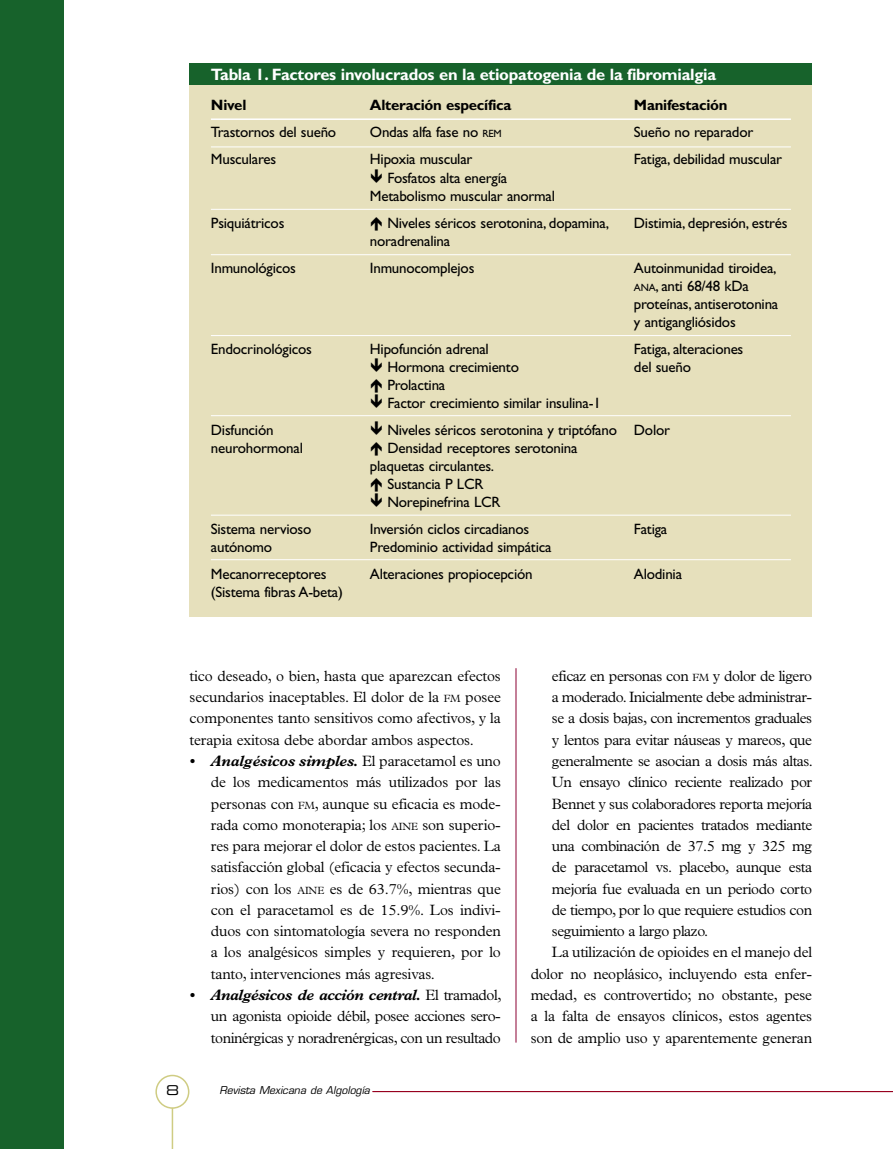
<style>
.page{position:relative;width:893px;height:1149px;background:#fff}
.page>*{position:absolute;margin:0;border:0;box-sizing:border-box;transform-origin:0 0}
.t1{font:700 16.5px "Gill Sans";letter-spacing:-.015em;color:#fff}
.t2{font:300 15px/21.3px "Plantin";letter-spacing:-.03em;color:#000;text-align:justify}
.t3{font:15px/18px "Gill Sans";letter-spacing:-.015em;color:#000}
.t4{font:700 15px "Gill Sans";letter-spacing:-.015em;color:#000}
.t5{font:13.5px "Eurostile Extended Two";color:#000}
.t6{font:italic 10.5px "Eurostile";color:#000}
.s1{font-size:10.5px}
.s2{font-weight:700;font-style:italic}
</style>
<div class="page">
<hr style="left:372px;top:1090px;width:521px;height:1px;background:#97001f">
<div style="left:155px;top:1074px;width:34px;height:34px;border:2px solid #cfcc83;border-radius:50%"></div>
<hr style="left:172px;top:1107px;width:1px;height:41px;background:#cfcc83">
<div style="left:0;top:0;width:64px;height:1148px;background:#17622b"></div>
<div style="left:190px;top:85px;width:622px;height:532px;background:#e6e0bc"></div>
<div style="left:190px;top:64px;width:622px;height:21px;background:#17622b"></div>
<hr style="left:211px;top:118px;width:580px;height:2px;background:#fff">
<hr style="left:211px;top:146px;width:580px;height:1px;background:#fff">
<hr style="left:211px;top:209px;width:580px;height:1px;background:#fff">
<hr style="left:211px;top:254px;width:580px;height:1px;background:#fff">
<hr style="left:211px;top:335px;width:580px;height:1px;background:#fff">
<hr style="left:211px;top:415px;width:580px;height:1px;background:#fff">
<hr style="left:211px;top:514px;width:580px;height:1px;background:#fff">
<hr style="left:211px;top:559px;width:580px;height:1px;background:#fff">
<hr style="left:516px;top:668px;width:1px;height:374px;background:#8a0032">
<p class="t1" style="left:211px;top:64px;width:507px">Tabla 1. Factores involucrados en la etiopatogenia de la fibromialgia</p>
<p class="t4" style="left:211px;top:96px;width:37px">Nivel</p>
<p class="t4" style="left:370px;top:96px;width:143px">Alteración específica</p>
<p class="t4" style="left:634px;top:96px;width:95px">Manifestación</p>
<p class="t3" style="left:211px;top:123px;width:127px">Trastornos del sueño</p>
<p class="t3" style="left:370px;top:123px;width:133px">Ondas alfa fase no <span class="s1">REM</span></p>
<p class="t3" style="left:634px;top:123px;width:121px">Sueño no reparador</p>
<p class="t3" style="left:211px;top:150px;width:67px">Musculares</p>
<p class="t3" style="left:370px;top:150px;width:104px">Hipoxia muscular</p>
<p class="t3" style="left:634px;top:150px;width:150px">Fatiga, debilidad muscular</p>
<p class="t3" style="left:370px;top:168px;width:187px;text-indent:18px">Fosfatos alta energía<br>Metabolismo muscular anormal</p>
<p class="t3" style="left:211px;top:213px;width:75px">Psiquiátricos</p>
<p class="t3" style="left:387px;top:213px;width:223px">Niveles séricos serotonina, dopamina,</p>
<p class="t3" style="left:634px;top:213px;width:155px">Distimia, depresión, estrés</p>
<p class="t3" style="left:370px;top:231px;width:82px">noradrenalina</p>
<p class="t3" style="left:211px;top:258px;width:87px">Inmunológicos</p>
<p class="t3" style="left:370px;top:258px;width:106px">Inmunocomplejos</p>
<p class="t3" style="left:634px;top:258px;width:146px">Autoinmunidad tiroidea,<br><span class="s1">ANA</span>, anti 68/48 kDa proteínas, antiserotonina y antigangliósidos</p>
<p class="t3" style="left:211px;top:339px;width:103px">Endocrinológicos</p>
<p class="t3" style="left:370px;top:339px;width:120px">Hipofunción adrenal</p>
<p class="t3" style="left:634px;top:339px;width:111px">Fatiga, alteraciones</p>
<p class="t3" style="left:387px;top:357px;width:133px">Hormona crecimiento</p>
<p class="t3" style="left:634px;top:357px;width:59px">del sueño</p>
<p class="t3" style="left:387px;top:375px;width:215px">Prolactina<br>Factor crecimiento similar insulina-1</p>
<p class="t3" style="left:211px;top:420px;width:64px">Disfunción</p>
<p class="t3" style="left:387px;top:420px;width:284px">Niveles séricos serotonina y triptófano Dolor</p>
<p class="t3" style="left:211px;top:438px;width:94px">neurohormonal</p>
<p class="t3" style="left:387px;top:438px;width:192px">Densidad receptores serotonina</p>
<p class="t3" style="left:370px;top:456px;width:126px">plaquetas circulantes.</p>
<p class="t3" style="left:387px;top:474px;width:98px">Sustancia P LCR</p>
<p class="t3" style="left:387px;top:492px;width:115px">Norepinefrina LCR</p>
<p class="t3" style="left:211px;top:519px;width:102px">Sistema nervioso</p>
<p class="t3" style="left:370px;top:519px;width:161px">Inversión ciclos circadianos</p>
<p class="t3" style="left:634px;top:519px;width:35px">Fatiga</p>
<p class="t3" style="left:211px;top:537px;width:63px">autónomo</p>
<p class="t3" style="left:370px;top:537px;width:183px">Predominio actividad simpática</p>
<p class="t3" style="left:211px;top:564px;width:117px">Mecanorreceptores</p>
<p class="t3" style="left:370px;top:564px;width:164px">Alteraciones propiocepción</p>
<p class="t3" style="left:634px;top:564px;width:50px">Alodinia</p>
<p class="t3" style="left:211px;top:582px;width:134px">(Sistema fibras A-beta)</p>
<p class="t2" style="left:190px;top:665px;width:313px">tico deseado, o bien, hasta que aparezcan efectos secundarios inaceptables. El dolor de la <span class="s1">FM</span> posee componentes tanto sensitivos como afectivos, y la terapia exitosa debe abordar ambos aspectos.</p>
<p class="t2" style="left:211px;top:750px;width:292px;text-indent:-21px"><span class="s2">• Analgésicos simples.</span> El paracetamol es uno de los medicamentos más utilizados por las personas con <span class="s1">FM</span>, aunque su eficacia es mode&shy;rada como monoterapia; los <span class="s1">AINE</span> son superio&shy;res para mejorar el dolor de estos pacientes. La satisfacción global (eficacia y efectos secunda&shy;rios) con los <span class="s1">AINE</span> es de 63.7%, mientras que con el paracetamol es de 15.9%. Los indivi&shy;duos con sintomatología severa no responden a los analgésicos simples y requieren, por lo tanto, intervenciones más agresivas.</p>
<p class="t2" style="left:211px;top:984px;width:292px;text-indent:-21px"><span class="s2">• Analgésicos de acción central.</span> El tramadol, un agonista opioide débil, posee acciones sero&shy;toninérgicas y noradrenérgicas, con un resultado</p>
<p class="t5" style="left:166px;top:1080px;width:15px">8</p>
<p class="t6" style="left:219px;top:1083px;width:152px">Revista Mexicana de Algología</p>
<p class="t2" style="left:552px;top:665px;width:262px">eficaz en personas con <span class="s1">FM</span> y dolor de ligero</p>
<p class="t2" style="left:552px;top:686px;width:262px">a moderado. Inicialmente debe administrar-</p>
<p class="t2" style="left:552px;top:707px;width:262px">se a dosis bajas, con incrementos graduales</p>
<p class="t2" style="left:552px;top:728px;width:262px">y lentos para evitar náuseas y mareos, que</p>
<p class="t2" style="left:552px;top:750px;width:262px">generalmente se asocian a dosis más altas.</p>
<p class="t2" style="left:552px;top:771px;width:262px">Un ensayo clínico reciente realizado por</p>
<p class="t2" style="left:552px;top:792px;width:262px">Bennet y sus colaboradores reporta mejoría</p>
<p class="t2" style="left:552px;top:814px;width:262px">del dolor en pacientes tratados mediante</p>
<p class="t2" style="left:552px;top:835px;width:262px">una combinación de 37.5 mg y 325 mg</p>
<p class="t2" style="left:552px;top:856px;width:262px">de paracetamol vs. placebo, aunque esta</p>
<p class="t2" style="left:552px;top:877px;width:262px">mejoría fue evaluada en un periodo corto</p>
<p class="t2" style="left:552px;top:899px;width:262px">de tiempo, por lo que requiere estudios con</p>
<p class="t2" style="left:552px;top:920px;width:158px">seguimiento a largo plazo.</p>
<p class="t2" style="left:552px;top:941px;width:262px">La utilización de opioides en el manejo del</p>
<p class="t2" style="left:531px;top:962px;width:283px">dolor no neoplásico, incluyendo esta enfer-</p>
<p class="t2" style="left:531px;top:984px;width:283px">medad, es controvertido; no obstante, pese</p>
<p class="t2" style="left:531px;top:1005px;width:283px">a la falta de ensayos clínicos, estos agentes</p>
<p class="t2" style="left:531px;top:1026px;width:283px">son de amplio uso y aparentemente generan</p>
</div>
